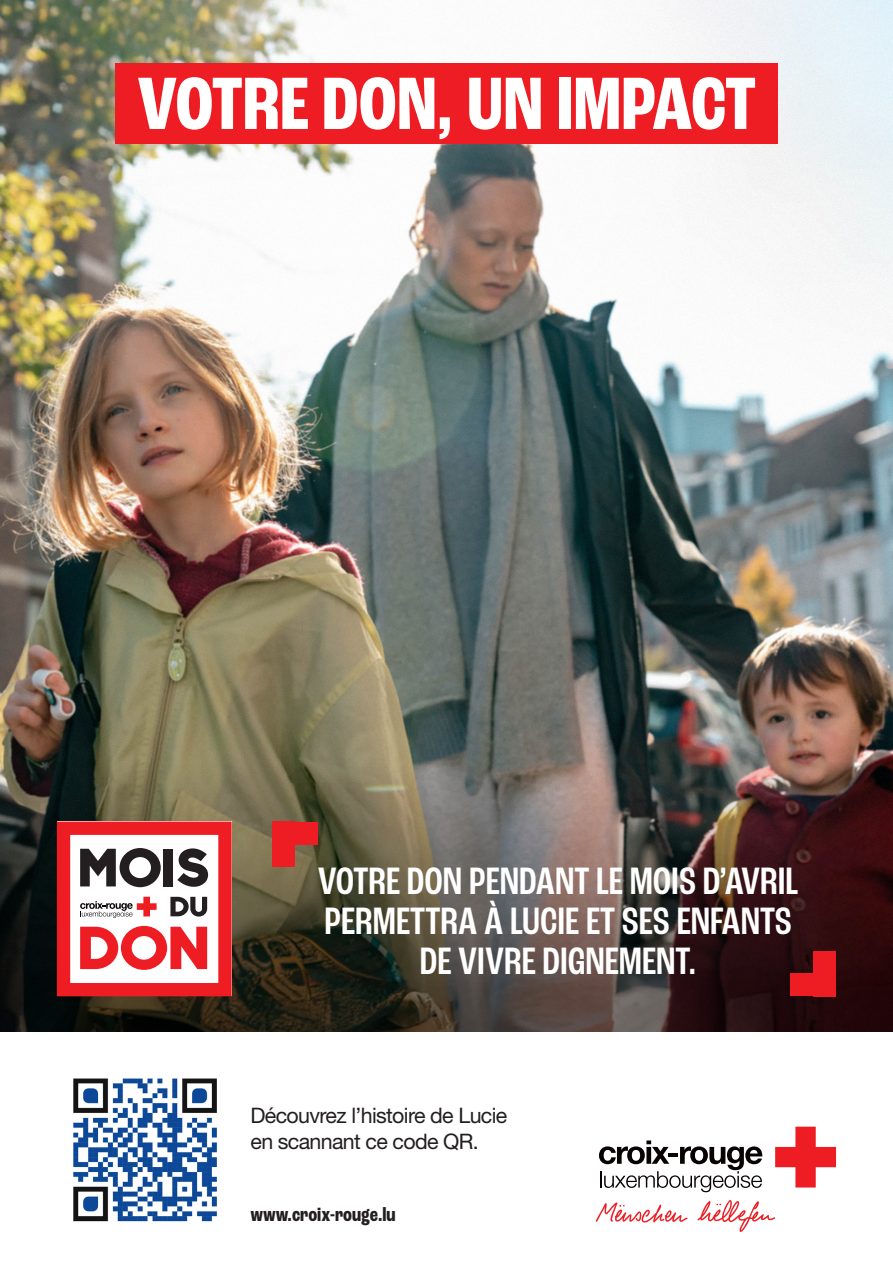
<style>
.page{position:relative;width:893px;height:1263px;background:#fff}
.page>*{position:absolute;margin:0;border:0;box-sizing:border-box;transform-origin:0 0}
.t1{font:700 condensed 77.85px "Roc Grotesk";color:#fff}
.t2{font:500 condensed 40.05px/40px "Roc Grotesk";color:#fff;text-align:center}
.t3{font:21.45px/25.8px "Helvetica Neue LT Std";letter-spacing:-.03em;color:#231f20}
.t4{font:700 condensed 20.25px "Roc Grotesk";color:#231f20}
</style>
<div class="page">
<img style="left:0;top:0;width:893px;height:762px">
<img style="left:0;top:762px;width:893px;height:270px">
<div style="left:790px;top:973px;width:46px;height:23px;background:#ee1d23"></div>
<div style="left:813px;top:951px;width:23px;height:45px;background:#ee1d23"></div>
<div style="left:273px;top:822px;width:45px;height:22px;background:#ee1d23"></div>
<div style="left:273px;top:822px;width:22px;height:45px;background:#ee1d23"></div>
<div style="left:115px;top:63px;width:663px;height:81px;background:#ee1d23"></div>
<svg style="left:775px;top:1127px;width:61px;height:60px"></svg>
<svg style="left:599px;top:1140px;width:164px;height:52px"></svg>
<svg style="left:595px;top:1200px;width:181px;height:32px"></svg>
<img style="left:73px;top:1078px;width:144px;height:144px">
<div style="left:57px;top:822px;width:175px;height:174px;background:#fff"></div>
<div style="left:57px;top:822px;width:175px;height:174px;border:13px solid #ee1d23"></div>
<svg style="left:80px;top:897px;width:77px;height:21px"></svg>
<svg style="left:170px;top:897px;width:37px;height:19px"></svg>
<svg style="left:80px;top:848px;width:81px;height:39px"></svg>
<div style="left:164px;top:849px;width:9px;height:37px;background:#231f20"></div>
<svg style="left:177px;top:848px;width:31px;height:39px"></svg>
<svg style="left:80px;top:926px;width:127px;height:44px"></svg>
<h1 class="t1" style="left:137px;top:57px;width:620px">VOTRE DON, UN IMPACT</h1>
<p class="t2" style="left:318px;top:861px;width:482px">VOTRE DON PENDANT LE MOIS D’AVRIL<br>PERMETTRA À LUCIE ET SES ENFANTS<br>DE VIVRE DIGNEMENT.</p>
<p class="t3" style="left:250px;top:1102px;width:258px">Découvrez l’histoire de Lucie en scannant ce code QR.</p>
<p class="t4" style="left:250px;top:1202px;width:147px">www.croix-rouge.lu</p>
</div>
